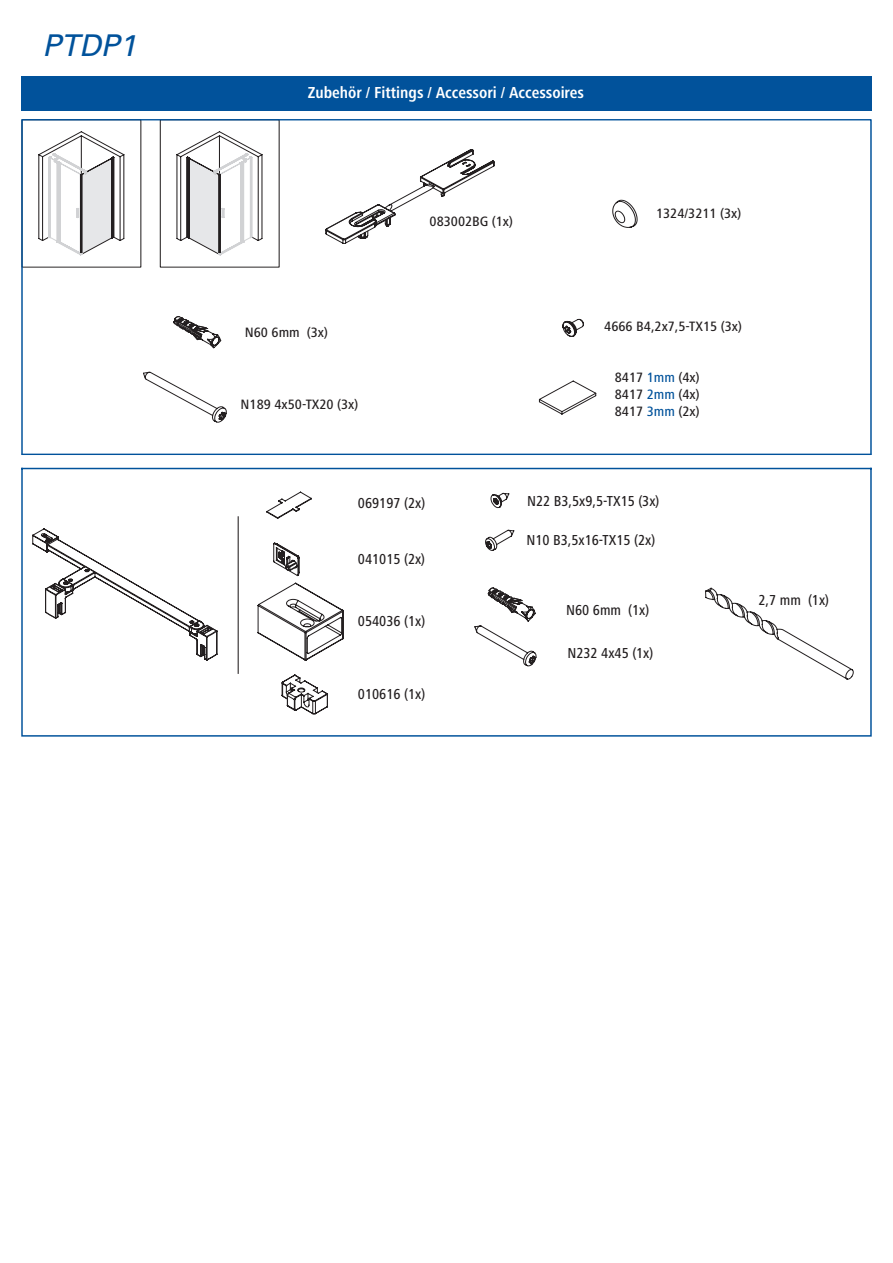
<style>
.page{position:relative;width:893px;height:1263px;background:#fff}
.page>*{position:absolute;margin:0;border:0;box-sizing:border-box;transform-origin:0 0}
.t1{font:italic 30px "Univers";color:#01529b}
.t2{font:700 condensed 16.5px "Frutiger Next LTW1 G";color:#fff}
.t3{font:500 condensed 15px "Frutiger Next LTW1 G";color:#231f20}
.t4{font:500 condensed 14.1px/16.8px "Frutiger Next LTW1 G";color:#231f20;text-align:justify;scale:1.07 1}
.s1{color:#01529b}
</style>
<div class="page">
<div style="left:21px;top:77px;width:851px;height:34px;background:#01529b"></div>
<svg style="left:325px;top:149px;width:170px;height:95px"></svg>
<svg style="left:143px;top:318px;width:453px;height:105px"></svg>
<svg style="left:173px;top:316px;width:48px;height:32px"></svg>
<svg style="left:612px;top:200px;width:25px;height:28px"></svg>
<hr style="left:22px;top:454px;width:849px;height:1px;background:#01529b">
<svg style="left:22px;top:119px;width:258px;height:148px"></svg>
<svg style="left:21px;top:468px;width:851px;height:269px"></svg>
<h1 class="t1" style="left:43px;top:27px;width:95px">PTDP1</h1>
<p class="t2" style="left:308px;top:83px;width:278px">Zubehör / Fittings / Accessori / Accessoires</p>
<p class="t4" style="left:430px;top:213px;width:79px">083002BG (1x)</p>
<p class="t4" style="left:656px;top:205px;width:81px">1324/3211 (3x)</p>
<p class="t4" style="left:245px;top:324px;width:79px">N60 6mm (3x)</p>
<p class="t4" style="left:241px;top:396px;width:111px">N189 4x50-TX20 (3x)</p>
<p class="t3" style="left:358px;top:494px;width:69px">069197 (2x)</p>
<p class="t3" style="left:358px;top:551px;width:69px">041015 (2x)</p>
<p class="t3" style="left:358px;top:612px;width:69px">054036 (1x)</p>
<p class="t3" style="left:358px;top:686px;width:69px">010616 (1x)</p>
<p class="t4" style="left:604px;top:317px;width:130px">4666 B4,2x7,5-TX15 (3x)</p>
<p class="t4" style="left:615px;top:369px;width:81px">8417 <span class="s1">1mm</span> (4x)<br>8417 <span class="s1">2mm</span> (4x)<br>8417 <span class="s1">3mm</span> (2x)</p>
<p class="t3" style="left:527px;top:492px;width:134px">N22 B3,5x9,5-TX15 (3x)</p>
<p class="t3" style="left:526px;top:531px;width:130px">N10 B3,5x16-TX15 (2x)</p>
<p class="t3" style="left:566px;top:601px;width:85px">N60 6mm (1x)</p>
<p class="t3" style="left:567px;top:644px;width:87px">N232 4x45 (1x)</p>
<p class="t3" style="left:758px;top:591px;width:72px">2,7 mm (1x)</p>
</div>
